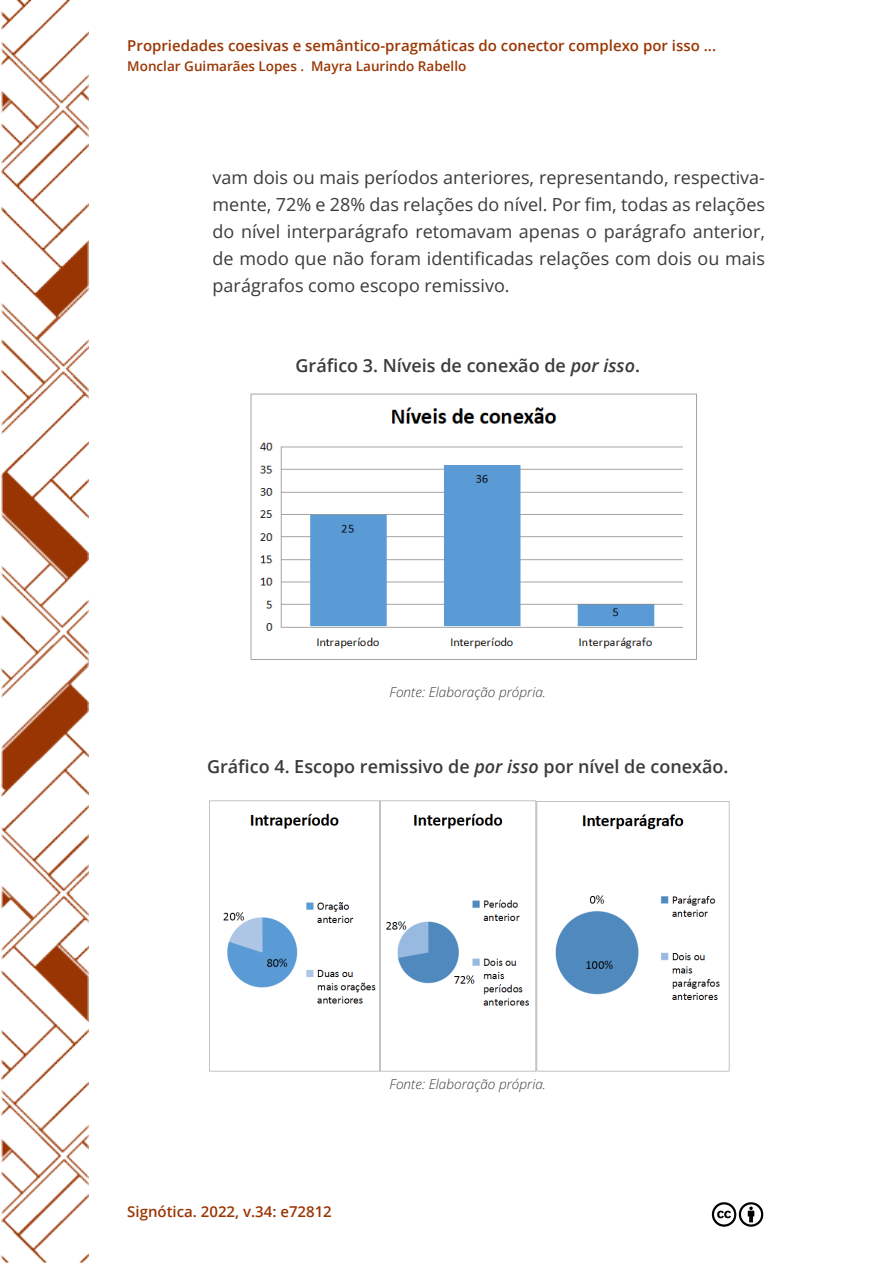
<style>
.page{position:relative;width:893px;height:1263px;background:#fff}
.page>*{position:absolute;margin:0;border:0;box-sizing:border-box;transform-origin:0 0}
.t1{font:18px/27px "Open Sans";color:#3c3b3b;text-align:justify}
.t2{font:600 18px "Open Sans";color:#3c3b3b}
.t3{font:600 15px "Open Sans";color:#993603}
.t4{font:italic 13.5px "Open Sans";color:#3c3b3b}
.t5{font:600 13.5px "Open Sans";color:#993603}
.s1{font-style:italic}
</style>
<div class="page">
<img style="left:1px;top:0;width:87px;height:1263px">
<svg style="left:711px;top:1202px;width:53px;height:25px"></svg>
<img style="left:250px;top:393px;width:447px;height:267px">
<img style="left:209px;top:800px;width:521px;height:272px">
<p class="t3" style="left:127px;top:35px;width:590px">Propriedades coesivas e semântico-pragmáticas do conector complexo por isso ...</p>
<p class="t5" style="left:127px;top:57px;width:340px">Monclar Guimarães Lopes . Mayra Laurindo Rabello</p>
<p class="t1" style="left:213px;top:163px;width:554px">vam dois ou mais períodos anteriores, representando, respectiva&shy;mente, 72% e 28% das relações do nível. Por fim, todas as relações do nível interparágrafo retomavam apenas o parágrafo anterior, de modo que não foram identificadas relações com dois ou mais parágrafos como escopo remissivo.</p>
<p class="t2" style="left:295px;top:353px;width:346px">Gráfico 3. Níveis de conexão de <span class="s1">por isso</span>.</p>
<p class="t4" style="left:389px;top:682px;width:158px">Fonte: Elaboração própria.</p>
<p class="t2" style="left:207px;top:754px;width:523px">Gráfico 4. Escopo remissivo de <span class="s1">por isso</span> por nível de conexão.</p>
<p class="t3" style="left:127px;top:1201px;width:206px">Signótica. 2022, v.34: e72812</p>
<p class="t4" style="left:389px;top:1074px;width:158px">Fonte: Elaboração própria.</p>
</div>
